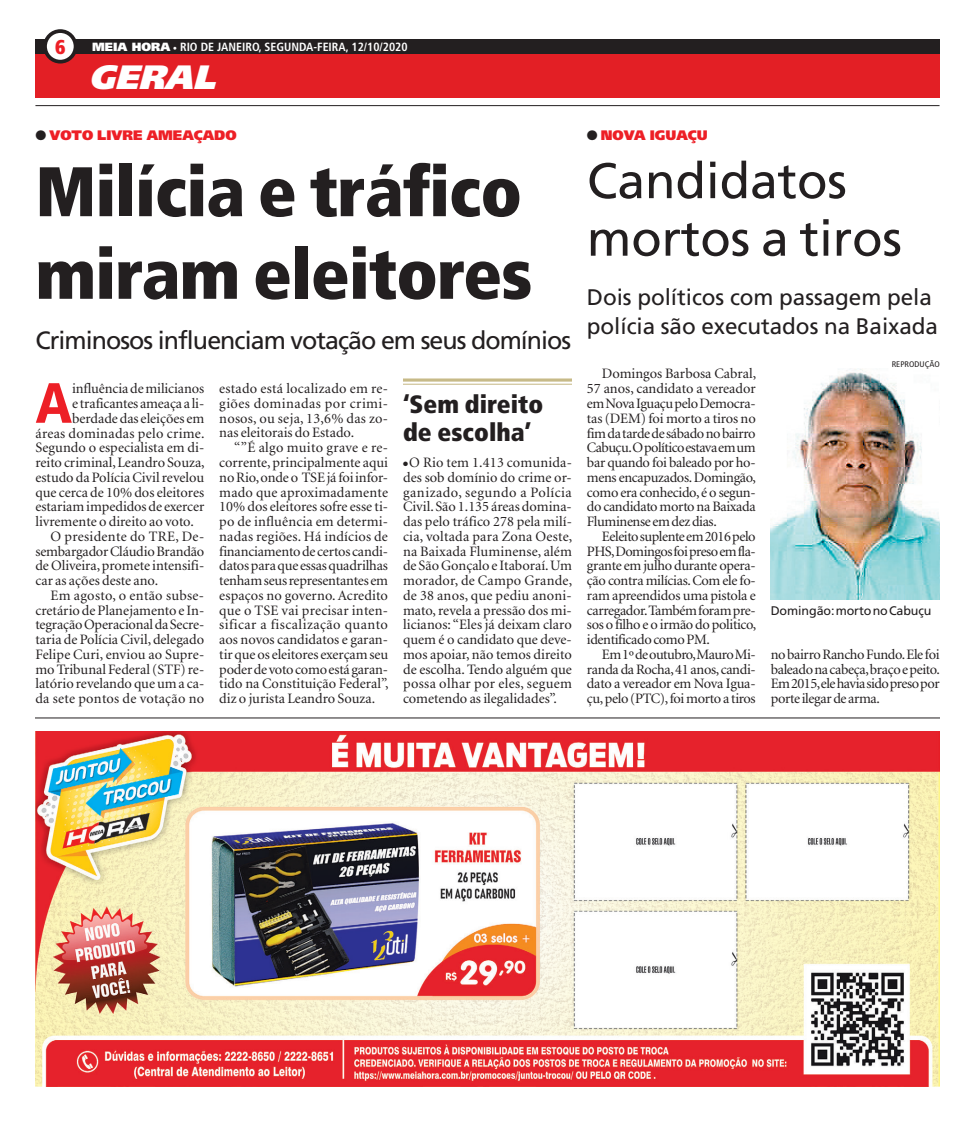
<style>
.page{position:relative;width:975px;height:1124px;background:#fff}
.page>*{position:absolute;margin:0;border:0;box-sizing:border-box;transform-origin:0 0}
.t1{font:900 condensed 70px/82.5px "Frutiger";letter-spacing:-.015em;color:#231f20}
.t2{font:900 condensed 56.62px "Frutiger";color:#ed1f26}
.t3{font:50px/57.5px "Frutiger";letter-spacing:-.005em;color:#231f20}
.t4{font:italic 900 33.75px "Frutiger";color:#fff}
.t5{font:25px "Frutiger";letter-spacing:-.04em;color:#231f20}
.t6{font:900 condensed 25px/28.8px "Frutiger";color:#231f20}
.t7{font:22.5px/28.8px "Frutiger";letter-spacing:-.005em;color:#231f20}
.t8{font:900 condensed 20px "Frutiger";color:#ed1f26}
.t9{font:14.38px/14.8px "Minion";letter-spacing:-.005em;color:#231f20;text-align:justify}
.t10{font:14.38px "Minion";letter-spacing:.02em;color:#231f20}
.t11{font:900 13.75px "Frutiger";color:#ed1f26}
.t12{font:12.5px "Frutiger";letter-spacing:-.01em;color:#231f20}
.t13{font:700 condensed 11.88px "Frutiger";color:#fff}
.t14{font:condensed 8.12px "Frutiger";color:#231f20;scale:1.08 1}
.s1{font-weight:900;font-stretch:normal}
</style>
<div class="page">
<hr style="left:35px;top:105px;width:904px;height:1px;background:#231f20">
<div style="left:35px;top:54px;width:904px;height:44px;background:#e31f25"></div>
<hr style="left:35px;top:717px;width:904px;height:1px;background:#231f20">
<img style="left:35px;top:731px;width:904px;height:354px">
<img style="left:770px;top:369px;width:169px;height:231px">
<svg style="left:403px;top:381px;width:169px;height:1px"></svg>
<hr style="left:403px;top:378px;width:169px;height:3px;background:#c7ba88">
<hr style="left:403px;top:383px;width:169px;height:1px;background:#c7ba88">
<div style="left:35px;top:39px;width:904px;height:15px;background:#231f20"></div>
<div style="left:45px;top:31px;width:31px;height:31px;background:#fff;border-radius:50%"></div>
<div style="left:43px;top:29px;width:34px;height:34px;border:4px solid #231f20;border-radius:50%"></div>
<h3 class="t8" style="left:55px;top:35px;width:12px">6</h3>
<p class="t13" style="left:92px;top:40px;width:208px"><span class="s1">MEIA HORA ·</span> RIO DE JANEIRO, SEGUNDA</p>
<p class="t13" style="left:313px;top:40px;width:16px">-FEIRA</p>
<p class="t13" style="left:346px;top:40px;width:63px">, 12/10/2020</p>
<h3 class="t4" style="left:89px;top:57px;width:139px">GERAL</h3>
<p class="t11" style="left:49px;top:127px;width:189px">VOTO LIVRE AMEAÇADO</p>
<h1 class="t1" style="left:35px;top:150px;width:498px">Milícia e tráfico miram eleitores</h1>
<h3 class="t5" style="left:35px;top:325px;width:537px">Criminosos influenciam votação em seus domínios</h3>
<h2 class="t2" style="left:35px;top:369px;width:38px">A</h2>
<p class="t9" style="left:72px;top:382px;width:134px">influência de milicianos</p>
<p class="t9" style="left:72px;top:396px;width:134px">e traficantes ameaça a li-</p>
<p class="t9" style="left:72px;top:411px;width:133px">berdade das eleições em</p>
<p class="t10" style="left:35px;top:426px;width:171px">áreas dominadas pelo crime.</p>
<p class="t9" style="left:35px;top:441px;width:170px">Segundo o especialista em di-</p>
<p class="t9" style="left:35px;top:455px;width:171px">reito criminal, Leandro Souza,</p>
<p class="t9" style="left:35px;top:470px;width:170px">estudo da Polícia Civil revelou</p>
<p class="t9" style="left:35px;top:485px;width:170px">que cerca de 10% dos eleitores</p>
<p class="t9" style="left:35px;top:500px;width:170px">estariam impedidos de exercer</p>
<p class="t9" style="left:35px;top:514px;width:160px">livremente o direito ao voto.</p>
<p class="t10" style="left:50px;top:529px;width:155px">O presidente do TRE, De-</p>
<p class="t9" style="left:35px;top:544px;width:170px">sembargador Cláudio Brandão</p>
<p class="t9" style="left:35px;top:559px;width:170px">de Oliveira, promete intensifi-</p>
<p class="t9" style="left:35px;top:573px;width:124px">car as ações deste ano.</p>
<p class="t10" style="left:50px;top:588px;width:155px">Em agosto, o então subse-</p>
<p class="t9" style="left:35px;top:603px;width:170px">cretário de Planejamento e In-</p>
<p class="t9" style="left:35px;top:618px;width:170px">tegração Operacional da Secre-</p>
<p class="t9" style="left:35px;top:632px;width:170px">taria de Polícia Civil, delegado</p>
<p class="t9" style="left:35px;top:647px;width:170px">Felipe Curi, enviou ao Supre-</p>
<p class="t9" style="left:35px;top:662px;width:170px">mo Tribunal Federal (STF) re-</p>
<p class="t9" style="left:35px;top:677px;width:170px">latório revelando que um a ca-</p>
<p class="t10" style="left:35px;top:691px;width:170px">da sete pontos de votação no</p>
<p class="t9" style="left:219px;top:382px;width:170px">estado está localizado em re&shy;giões dominadas por crimi&shy;nosos, ou seja, 13,6% das zo&shy;nas eleitorais do Estado.</p>
<p class="t9" style="left:219px;top:441px;width:171px;text-indent:15px">“”É algo muito grave e re&shy;corrente, principalmente aqui no Rio, onde o TSEjá foi infor&shy;mado que aproximadamente 10% dos eleitores sofre esse ti&shy;po de influência em determi&shy;nadas regiões. Há indícios de financiamento de certos candi&shy;datos para que essas quadrilhas tenham seus representantes em espaços no governo. Acredito que o TSE vai precisar inten&shy;sificar a fiscalização quanto aos novos candidatos e garan&shy;tir que os eleitores exerçam seu poder de voto como está garan&shy;tido na Constituição Federal”, diz o jurista Leandro Souza.</p>
<h3 class="t6" style="left:403px;top:389px;width:142px">‘Sem direito de escolha’</h3>
<p class="t9" style="left:403px;top:455px;width:171px;text-indent:6px">O Rio tem 1.413 comunida&shy;des sob domínio do crime or&shy;ganizado, segundo a Polícia Civil. São 1.135 áreas domina&shy;das pelo tráfico 278 pela milí&shy;cia, voltada para Zona Oeste, na Baixada Fluminense, além de São Gonçalo e Itaboraí.Um morador, de Campo Grande, de 38 anos, que pediu anoni&shy;mato, revela a pressão dos mi&shy;licianos: “Eles já deixam claro quem é o candidato que deve&shy;mos apoiar, não temos direito de escolha. Tendo alguém que possa olhar por eles, seguem cometendo as ilegalidades”.</p>
<p class="t11" style="left:600px;top:127px;width:108px">NOVA IGUAÇU</p>
<h3 class="t3" style="left:587px;top:152px;width:316px">Candidatos mortos a tiros</h3>
<h3 class="t7" style="left:587px;top:283px;width:352px">Dois políticos com passagem pela polícia são executados na Baixada</h3>
<p class="t14" style="left:891px;top:359px;width:46px">REPRODUÇÃO</p>
<p class="t9" style="left:587px;top:367px;width:171px;text-indent:15px">Domingos Barbosa Cabral, 57 anos, candidato a vereador em Nova Iguaçu pelo Democra&shy;tas (DEM) foi morto a tiros no fim da tarde de sábado no bairro Cabuçu. O político estava em um bar quando foi baleado por ho&shy;mens encapuzados. Domingão, como era conhecido, é o segun&shy;do candidato morto na Baixada Fluminense em dez dias.</p>
<p class="t9" style="left:587px;top:529px;width:171px;text-indent:15px">Eeleito suplente em 2016 pelo PHS, Domingos foi preso em fla&shy;grante em julho durante opera&shy;ção contra milícias. Com ele fo&shy;ram apreendidos uma pistola e carregador. Também foram pre&shy;sos o filho e o irmão do politico, identificado como PM.</p>
<p class="t9" style="left:587px;top:647px;width:170px;text-indent:15px">Em 1º de outubro, Mauro Mi&shy;randa da Rocha, 41 anos, candi&shy;dato a vereador em Nova Igua&shy;çu, pelo (PTC), foi morto a tiros</p>
<p class="t9" style="left:770px;top:647px;width:171px">no bairro Rancho Fundo. Ele foi baleado na cabeça, braço e peito.<br>Em 2015, ele havia sido preso por porte ilegar de arma.</p>
<p class="t12" style="left:770px;top:603px;width:162px">Domingão: morto no Cabuçu</p>
</div>
